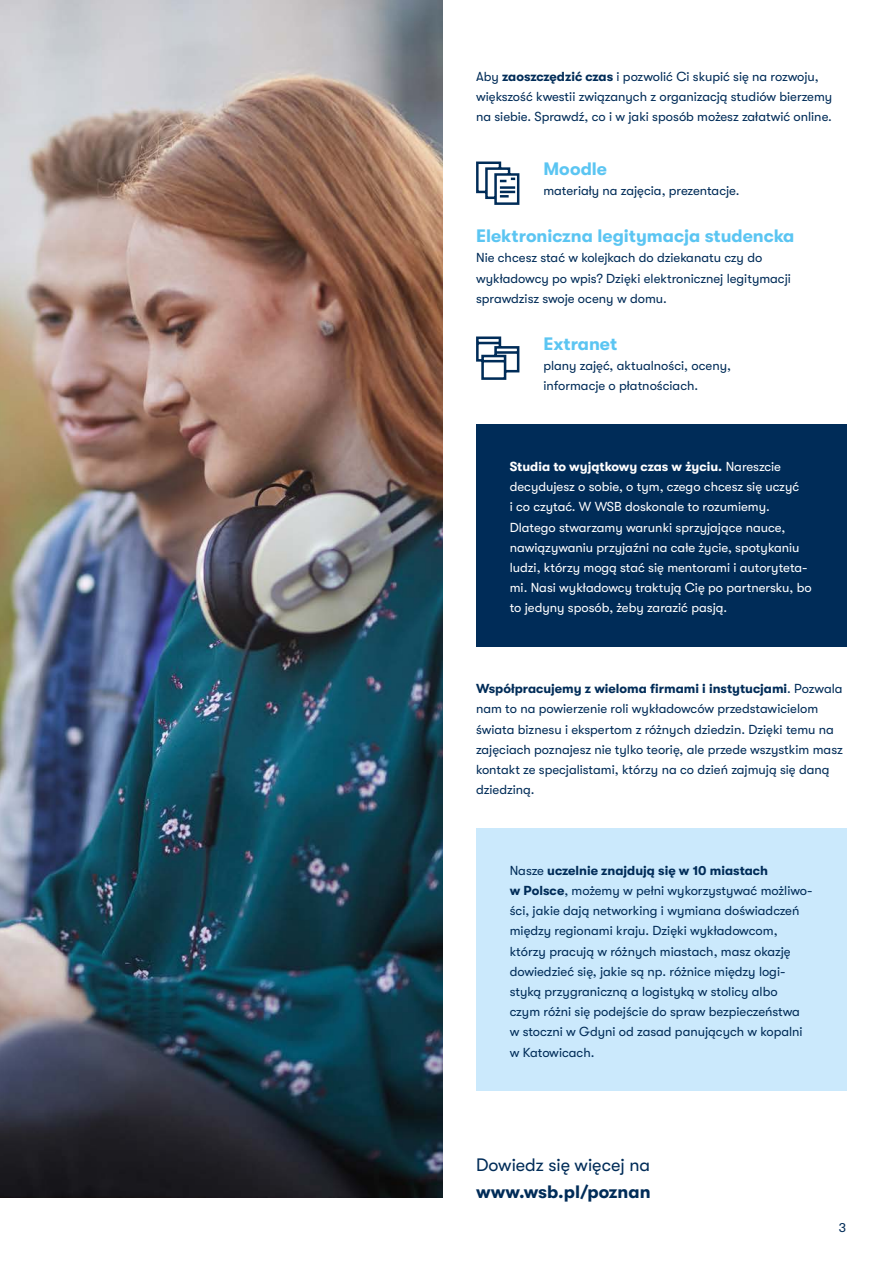
<style>
.page{position:relative;width:893px;height:1263px;background:#fff}
.page>*{position:absolute;margin:0;border:0;box-sizing:border-box;transform-origin:0 0}
.t1{font:700 18px "GT Walsheim";color:#5bc5f2}
.t2{font:18px "GT Walsheim";color:#002c58}
.t3{font:700 18px "GT Walsheim";color:#002c58}
.t4{font:13.05px/20.2px "GT Walsheim";color:#002c58}
.t5{font:13.05px/20.2px "GT Walsheim";color:#fff}
.s1{font-weight:700}
</style>
<div class="page">
<img style="left:0;top:0;width:442px;height:1198px">
<div style="left:476px;top:828px;width:370px;height:262px;background:#cbe9fc"></div>
<div style="left:476px;top:424px;width:370px;height:222px;background:#002c58"></div>
<svg style="left:476px;top:336px;width:44px;height:44px"></svg>
<svg style="left:476px;top:161px;width:44px;height:44px"></svg>
<p class="t4" style="left:476px;top:66px;width:358px">Aby <span class="s1">zaoszczędzić czas</span> i pozwolić Ci skupić się na rozwoju, większość kwestii związanych z organizacją studiów bierzemy na siebie. Sprawdź, co i w jaki sposób możesz załatwić online.</p>
<h1 class="t1" style="left:543px;top:159px;width:65px">Moodle</h1>
<p class="t4" style="left:543px;top:181px;width:198px">materiały na zajęcia, prezentacje.</p>
<h1 class="t1" style="left:476px;top:226px;width:320px">Elektroniczna legitymacja studencka</h1>
<p class="t4" style="left:476px;top:248px;width:316px">Nie chcesz stać w kolejkach do dziekanatu czy do wykładowcy po wpis? Dzięki elektronicznej legitymacji sprawdzisz swoje oceny w domu.</p>
<h1 class="t1" style="left:543px;top:334px;width:75px">Extranet</h1>
<p class="t4" style="left:543px;top:356px;width:189px">plany zajęć, aktualności, oceny, informacje o płatnościach.</p>
<p class="t5" style="left:510px;top:457px;width:303px"><span class="s1">Studia to wyjątkowy czas w życiu.</span> Nareszcie decydujesz o sobie, o tym, czego chcesz się uczyć<br>i co czytać. W WSB doskonale to rozumiemy.<br>Dlatego stwarzamy warunki sprzyjające nauce, nawiązywaniu przyjaźni na całe życie, spotykaniu ludzi, którzy mogą stać się mentorami i autoryteta&shy;mi. Nasi wykładowcy traktują Cię po partnersku, bo to jedyny sposób, żeby zarazić pasją.</p>
<p class="t4" style="left:476px;top:679px;width:368px"><span class="s1">Współpracujemy z wieloma firmami i instytucjami</span>. Pozwala nam to na powierzenie roli wykładowców przedstawicielom świata biznesu i ekspertom z różnych dziedzin. Dzięki temu na zajęciach poznajesz nie tylko teorię, ale przede wszystkim masz kontakt ze specjalistami, którzy na co dzień zajmują się daną dziedziną.</p>
<p class="t4" style="left:510px;top:860px;width:304px">Nasze <span class="s1">uczelnie znajdują się w 10 miastach<br>w Polsce</span>, możemy w pełni wykorzystywać możliwo&shy;ści, jakie dają networking i wymiana doświadczeń między regionami kraju. Dzięki wykładowcom, którzy pracują w różnych miastach, masz okazję dowiedzieć się, jakie są np. różnice między logi&shy;styką przygraniczną a logistyką w stolicy albo<br>czym różni się podejście do spraw bezpieczeństwa w stoczni w Gdyni od zasad panujących w kopalni w Katowicach.</p>
<h1 class="t2" style="left:476px;top:1155px;width:176px">Dowiedz się więcej na</h1>
<h1 class="t3" style="left:476px;top:1182px;width:176px">www.wsb.pl/poznan</h1>
<p class="t4" style="left:839px;top:1217px;width:9px">3</p>
</div>
